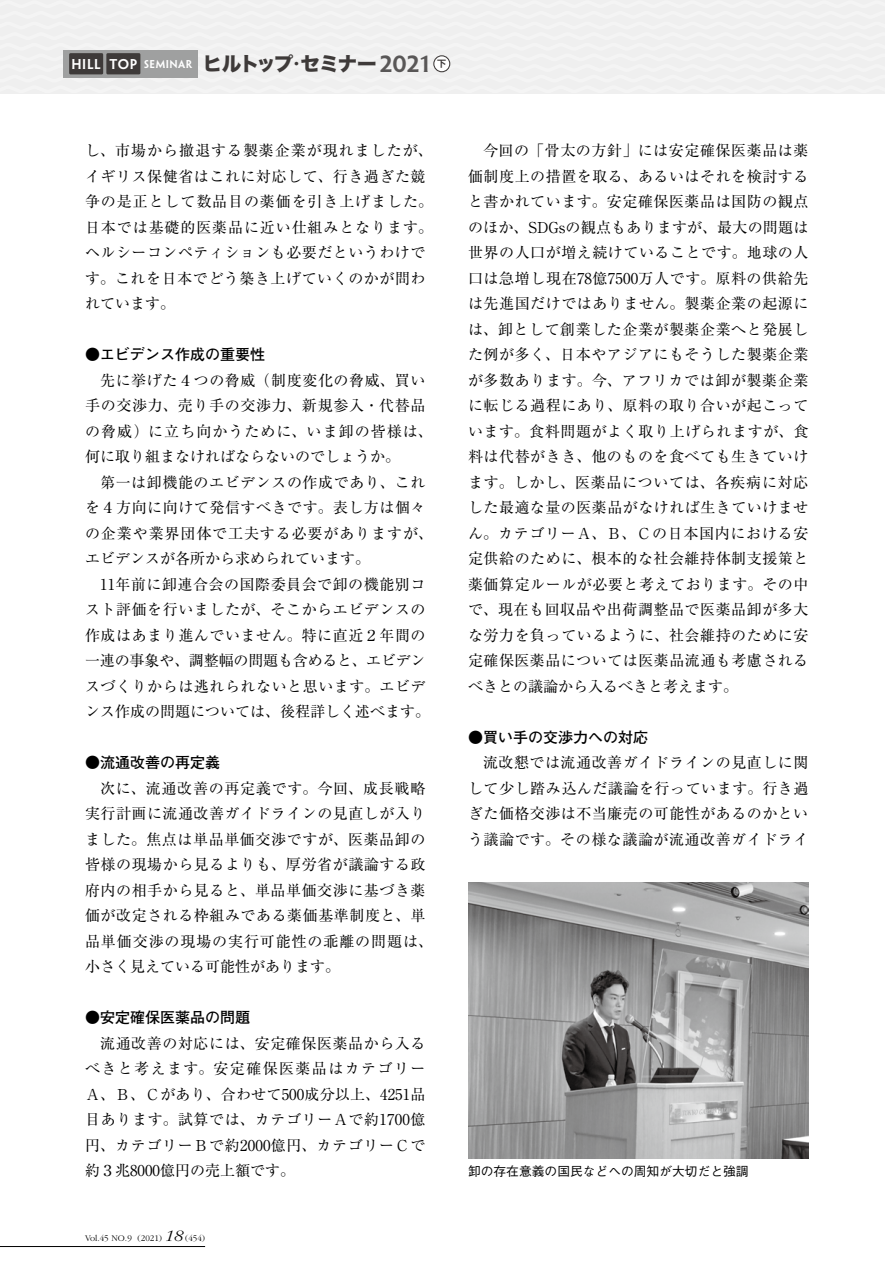
<style>
.page{position:relative;width:885px;height:1263px;background:#fff}
.page>*{position:absolute;margin:0;border:0;box-sizing:border-box;transform-origin:0 0}
.t1{font:19.5px "Hira Kaku Std N W8";letter-spacing:-.06em;color:#3e3a39}
.t2{font:15px/25.5px "Ryumin Pr 6 N";letter-spacing:.035em;color:#000}
.t3{font:700 15px "Futo Go B101 Pr 6 N";color:#000}
.t4{font:500 12.75px "Gothic BBB Pr 6 N";color:#000}
.t5{font:12.75px "Penumbra Semibold Flare";letter-spacing:.05em;color:#fff}
.t6{font:300 9px "Garamond";color:#000}
.t7{font:700 9px "Shin Go Pro De";color:#3e3a39}
.s1{font-size:10.2px}
.s2{font-family:"Hira Kaku Std N W4"}
.s3{font-family:"Penumbra Semibold Flare";font-size:21px;color:#595757}
.s4{font-style:italic;font-size:16.5px}
</style>
<div class="page">
<div style="left:0;top:0;width:884px;height:94px;background:#efefef"></div>
<hr style="left:0;top:1246px;width:205px;height:1px;background:#000">
<div style="left:64px;top:50px;width:134px;height:28px;background:#9fa0a0"></div>
<div style="left:69px;top:53px;width:34px;height:21px;background:#3e3a39"></div>
<div style="left:106px;top:53px;width:34px;height:21px;background:#3e3a39"></div>
<div style="left:434px;top:56px;width:15px;height:16px;background:#fff;border-radius:50%"></div>
<div style="left:433px;top:55px;width:17px;height:17px;border:1px solid #3e3a39;border-radius:50%"></div>
<img style="left:468px;top:882px;width:340px;height:277px">
<p class="t5" style="left:71px;top:56px;width:122px">HILL TOP <span class="s1">SEMINAR</span></p>
<h1 class="t1" style="left:202px;top:53px;width:229px">ヒルトップ<span class="s2">・</span>セミナー <span class="s3">2021</span></h1>
<p class="t7" style="left:437px;top:56px;width:10px">下</p>
<p class="t2" style="left:85px;top:137px;width:349px">し、市場から撤退する製薬企業が現れましたが、イギリス保健省はこれに対応して、行き過ぎた競争の是正として数品目の薬価を引き上げました。日本では基礎的医薬品に近い仕組みとなります。ヘルシーコンペティションも必要だというわけです。これを日本でどう築き上げていくのかが問われています。</p>
<p class="t3" style="left:85px;top:342px;width:181px">●エビデンス作成の重要性</p>
<p class="t2" style="left:85px;top:366px;width:349px;text-indent:15px">先に挙げた４つの脅威（制度変化の脅威、買い手の交渉力、売り手の交渉力、新規参入・代替品の脅威）に立ち向かうために、いま卸の皆様は、何に取り組まなければならないのでしょうか。</p>
<p class="t2" style="left:85px;top:468px;width:349px;text-indent:15px">第一は卸機能のエビデンスの作成であり、これを４方向に向けて発信すべきです。表し方は個々の企業や業界団体で工夫する必要がありますが、エビデンスが各所から求められています。</p>
<p class="t2" style="left:85px;top:570px;width:347px;text-indent:15px">11年前に卸連合会の国際委員会で卸の機能別コスト評価を行いましたが、そこからエビデンスの作成はあまり進んでいません。特に直近２年間の一連の事象や、調整幅の問題も含めると、エビデンスづくりからは逃れられないと思います。エビデンス作成の問題については、後程詳しく述べます。</p>
<p class="t3" style="left:85px;top:750px;width:136px">●流通改善の再定義</p>
<p class="t2" style="left:85px;top:774px;width:349px;text-indent:15px">次に、流通改善の再定義です。今回、成長戦略実行計画に流通改善ガイドラインの見直しが入りました。焦点は単品単価交渉ですが、医薬品卸の皆様の現場から見るよりも、厚労省が議論する政府内の相手から見ると、単品単価交渉に基づき薬価が改定される枠組みである薬価基準制度と、単品単価交渉の現場の実行可能性の乖離の問題は、小さく見えている可能性があります。</p>
<p class="t3" style="left:85px;top:1005px;width:166px">●安定確保医薬品の問題</p>
<p class="t2" style="left:85px;top:1029px;width:342px;text-align:justify;text-indent:15px">流通改善の対応には、安定確保医薬品から入るべきと考えます。安定確保医薬品はカテゴリーＡ、Ｂ、Ｃがあり、合わせて500成分以上、4251品目あります。試算では、カテゴリーＡで約1700億円、カテゴリーＢで約2000億円、カテゴリーＣで約３兆8000億円の売上額です。</p>
<p class="t6" style="left:85px;top:1233px;width:121px">Vol.45 NO.9 (2021) <span class="s4">18</span> (454)</p>
<p class="t2" style="left:468px;top:137px;width:342px;text-align:justify;text-indent:15px">今回の「骨太の方針」には安定確保医薬品は薬価制度上の措置を取る、あるいはそれを検討すると書かれています。安定確保医薬品は国防の観点のほか、SDGsの観点もありますが、最大の問題は世界の人口が増え続けていることです。地球の人口は急増し現在78億7500万人です。原料の供給先は先進国だけではありません。製薬企業の起源には、卸として創業した企業が製薬企業へと発展した例が多く、日本やアジアにもそうした製薬企業が多数あります。今、アフリカでは卸が製薬企業に転じる過程にあり、原料の取り合いが起こっています。食料問題がよく取り上げられますが、食料は代替がきき、他のものを食べても生きていけます。しかし、医薬品については、各疾病に対応した最適な量の医薬品がなければ生きていけません。カテゴリーＡ、Ｂ、Ｃの日本国内における安定供給のために、根本的な社会維持体制支援策と薬価算定ルールが必要と考えております。その中で、現在も回収品や出荷調整品で医薬品卸が多大な労力を負っているように、社会維持のために安定確保医薬品については医薬品流通も考慮されるべきとの議論から入るべきと考えます。</p>
<p class="t3" style="left:468px;top:725px;width:181px">●買い手の交渉力への対応</p>
<p class="t2" style="left:468px;top:749px;width:342px;text-align:justify;text-indent:15px">流改懇では流通改善ガイドラインの見直しに関して少し踏み込んだ議論を行っています。行き過ぎた価格交渉は不当廉売の可能性があるのかという議論です。その様な議論が流通改善ガイドライ</p>
<p class="t4" style="left:468px;top:1161px;width:282px">卸の存在意義の国民などへの周知が大切だと強調</p>
</div>
